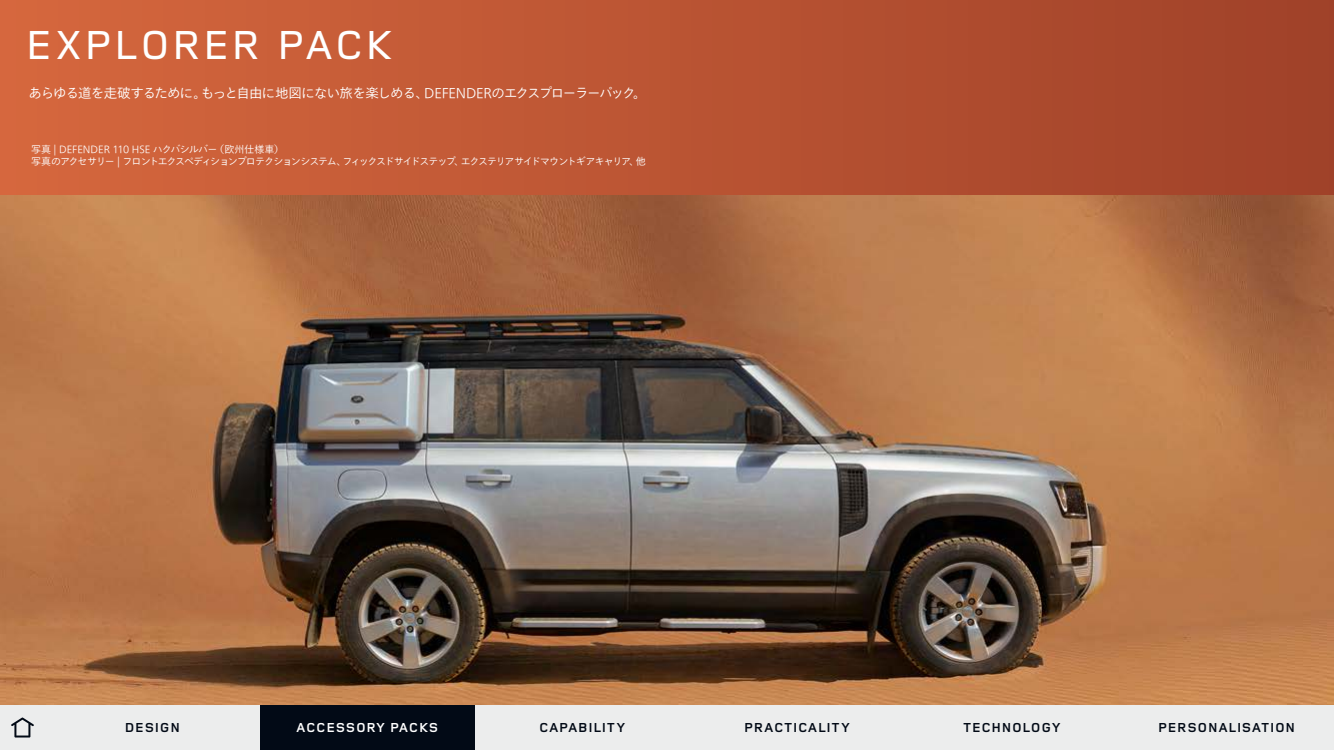
<style>
.page{position:relative;width:1334px;height:750px;background:#fff}
.page>*{position:absolute;margin:0;border:0;box-sizing:border-box;transform-origin:0 0}
.t1{font:500 42px "Land Rover Wide";letter-spacing:-.015em;color:#fff}
.t2{font:700 13.5px "Land Rover Wide";color:#020a16}
.t3{font:300 13.5px "Tazugane Gothic Std N";letter-spacing:-.07em;color:#fff}
.t4{font:700 13.5px "Land Rover Wide";letter-spacing:-.005em;color:#fff}
.t5{font:300 10px/12px "Tazugane Gothic Std N";letter-spacing:-.095em;color:#fff}
</style>
<div class="page">
<img style="left:0;top:195px;width:1334px;height:510px">
<div style="left:0;top:0;width:1334px;height:195px;background:linear-gradient(to right,#d6673e,#a04129)"></div>
<div style="left:0;top:705px;width:1334px;height:45px;background:#eceded"></div>
<svg style="left:11px;top:717px;width:23px;height:21px"></svg>
<div style="left:260px;top:705px;width:215px;height:45px;background:#020a16"></div>
<h1 class="t1" style="left:25px;top:16px;width:371px">EXPLORER PACK</h1>
<h2 class="t3" style="left:29px;top:84px;width:619px">あらゆる道を走破するために。もっと自由に地図にない旅を楽しめる、DEFENDERのエクスプローラーパック。</h2>
<p class="t5" style="left:31px;top:144px;width:616px">写真 | DEFENDER 110 HSE ハクバシルバー（欧州仕様車）<br>写真のアクセサリー | フロントエクスペディションプロテクションシステム、フィックスドサイドステップ、エクステリアサイドマウントギアキャリア、他</p>
<h2 class="t2" style="left:125px;top:718px;width:57px">DESIGN</h2>
<h2 class="t2" style="left:539px;top:718px;width:88px">CAPABILITY</h2>
<h2 class="t2" style="left:744px;top:718px;width:108px">PRACTICALITY</h2>
<h2 class="t2" style="left:963px;top:718px;width:100px">TECHNOLOGY</h2>
<h2 class="t2" style="left:1158px;top:718px;width:139px">PERSONALISATION</h2>
<h2 class="t4" style="left:296px;top:718px;width:144px">ACCESSORY PACKS</h2>
</div>
